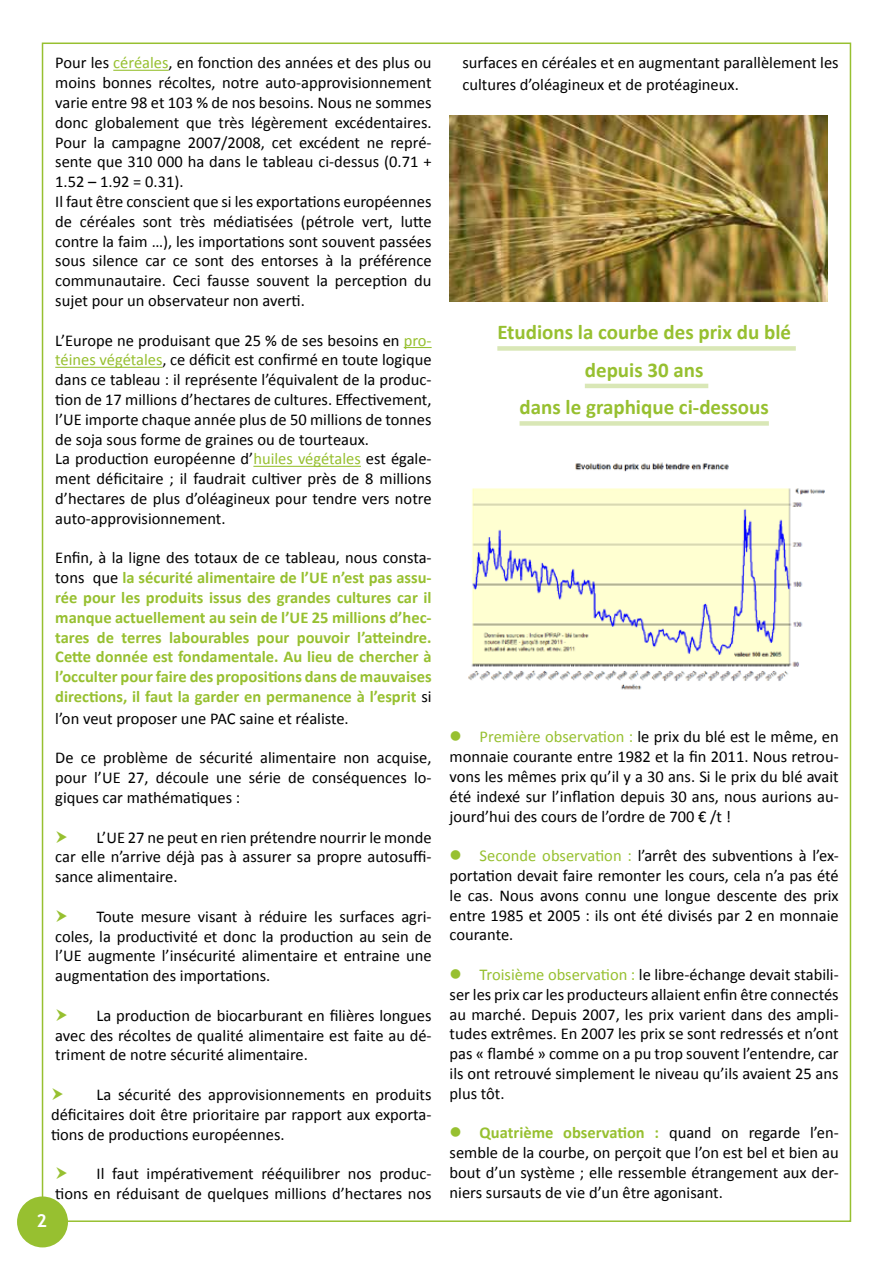
<style>
.page{position:relative;width:893px;height:1263px;background:#fff}
.page>*{position:absolute;margin:0;border:0;box-sizing:border-box;transform-origin:0 0}
.t1{font:700 21px/37.5px "Calibri";color:#97c030;text-align:center}
.t2{font:700 18px "Trebuchet MS";color:#fff}
.t3{font:16.5px/19.8px "Calibri";color:#000;text-align:justify}
.t4{font:700 16.5px/19.8px "Calibri";color:#97c030;text-align:justify}
.s1{color:#97c030}
.s2{font-weight:400;color:#000}
.s3{font-weight:700;color:#97c030}
</style>
<div class="page">
<div style="left:17px;top:1196px;width:51px;height:51px;background:#97c030;border-radius:50%"></div>
<hr style="left:113px;top:70px;width:56px;height:1px;background:#97c030">
<svg style="left:404px;top:347px;width:28px;height:1px"></svg>
<hr style="left:55px;top:367px;width:107px;height:1px;background:#97c030">
<hr style="left:253px;top:466px;width:108px;height:1px;background:#97c030">
<div style="left:497px;top:346px;width:299px;height:5px;background:#d9e7b6"></div>
<hr style="left:585px;top:384px;width:123px;height:4px;background:#d9e7b6">
<div style="left:520px;top:421px;width:249px;height:5px;background:#d9e7b6"></div>
<img style="left:450px;top:115px;width:377px;height:187px">
<img style="left:468px;top:462px;width:357px;height:228px">
<p class="t3" style="left:55px;top:53px;width:378px;text-align:left">Pour les <span class="s1">céréales</span>, en fonction des années et des plus ou moins bonnes récoltes, notre auto-approvisionnement varie entre 98 et 103 % de nos besoins. Nous ne sommes donc globalement que très légèrement excédentaires.<br>Pour la campagne 2007/2008, cet excédent ne repré&shy;sente que 310 000 ha dans le tableau ci-dessus (0.71 + 1.52 – 1.92 = 0.31).<br>Il faut être conscient que si les exportations européennes de céréales sont très médiatisées (pétrole vert, lutte contre la faim …), les importations sont souvent passées sous silence car ce sont des entorses à la préférence communautaire. Ceci fausse souvent la perception du sujet pour un observateur non averti.</p>
<p class="t3" style="left:55px;top:330px;width:378px;text-align:left">L’Europe ne produisant que 25 % de ses besoins en <span class="s1">pro&shy;téines végétales</span>, ce déficit est confirmé en toute logique dans ce tableau : il représente l’équivalent de la produc&shy;tion de 17 millions d’hectares de cultures. Effectivement, l’UE importe chaque année plus de 50 millions de tonnes de soja sous forme de graines ou de tourteaux.<br>La production européenne d’<span class="s1">huiles végétales</span> est égale&shy;ment déficitaire ; il faudrait cultiver près de 8 millions d’hectares de plus d’oléagineux pour tendre vers notre auto-approvisionnement.</p>
<p class="t4" style="left:55px;top:548px;width:378px"><span class="s2">Enfin, à la ligne des totaux de ce tableau, nous consta&shy;tons que</span> la sécurité alimentaire de l’UE n’est pas assu&shy;rée pour les produits issus des grandes cultures car il manque actuellement au sein de l’UE 25 millions d’hec&shy;tares de terres labourables pour pouvoir l’atteindre.<br>Cette donnée est fondamentale. Au lieu de chercher à l’occulter pour faire des propositions dans de mauvaises directions, il faut la garder en permanence à l’esprit <span class="s2">si</span></p>
<p class="t3" style="left:55px;top:708px;width:295px">l’on veut proposer une PAC saine et réaliste.</p>
<p class="t3" style="left:55px;top:748px;width:378px">De ce problème de sécurité alimentaire non acquise, pour l’UE 27, découle une série de conséquences lo&shy;giques car mathématiques :</p>
<p class="t3" style="left:55px;top:827px;width:378px;text-indent:41px">L’UE 27 ne peut en rien prétendre nourrir le monde car elle n’arrive déjà pas à assurer sa propre autosuffi&shy;sance alimentaire.</p>
<p class="t3" style="left:55px;top:906px;width:378px;text-indent:41px">Toute mesure visant à réduire les surfaces agri&shy;coles, la productivité et donc la production au sein de l’UE augmente l’insécurité alimentaire et entraine une augmentation des importations.</p>
<p class="t3" style="left:55px;top:1005px;width:378px;text-indent:41px">La production de biocarburant en filières longues avec des récoltes de qualité alimentaire est faite au dé&shy;triment de notre sécurité alimentaire.</p>
<p class="t3" style="left:51px;top:1084px;width:382px;text-indent:45px">La sécurité des approvisionnements en produits déficitaires doit être prioritaire par rapport aux exporta&shy;tions de productions européennes.</p>
<p class="t3" style="left:55px;top:1164px;width:378px;text-align:right">Il faut impérativement rééquilibrer nos produc-<br>tions en réduisant de quelques millions d’hectares nos</p>
<p class="t2" style="left:36px;top:1209px;width:12px">2</p>
<p class="t3" style="left:462px;top:52px;width:378px;line-height:21.6px">surfaces en céréales et en augmentant parallèlement les cultures d’oléagineux et de protéagineux.</p>
<p class="t1" style="left:497px;top:314px;width:295px">Etudions la courbe des prix du blé depuis 30 ans<br>dans le graphique ci-dessous</p>
<p class="t3" style="left:450px;top:727px;width:391px"><span class="s1">● Première observation :</span> le prix du blé est le même, en monnaie courante entre 1982 et la fin 2011. Nous retrou&shy;vons les mêmes prix qu’il y a 30 ans. Si le prix du blé avait été indexé sur l’inflation depuis 30 ans, nous aurions au&shy;jourd’hui des cours de l’ordre de 700 € /t !</p>
<p class="t3" style="left:450px;top:846px;width:391px"><span class="s1">● Seconde observation :</span> l’arrêt des subventions à l’ex&shy;portation devait faire remonter les cours, cela n’a pas été le cas. Nous avons connu une longue descente des prix entre 1985 et 2005 : ils ont été divisés par 2 en monnaie courante.</p>
<p class="t3" style="left:450px;top:965px;width:391px"><span class="s1">● Troisième observation :</span> le libre-échange devait stabili&shy;ser les prix car les producteurs allaient enfin être connectés au marché. Depuis 2007, les prix varient dans des ampli&shy;tudes extrêmes. En 2007 les prix se sont redressés et n’ont pas « flambé » comme on a pu trop souvent l’entendre, car ils ont retrouvé simplement le niveau qu’ils avaient 25 ans plus tôt.</p>
<p class="t3" style="left:450px;top:1123px;width:391px"><span class="s1">●</span> <span class="s3">Quatrième observation :</span> quand on regarde l’en&shy;semble de la courbe, on perçoit que l’on est bel et bien au bout d’un système ; elle ressemble étrangement aux der&shy;niers sursauts de vie d’un être agonisant.</p>
</div>
